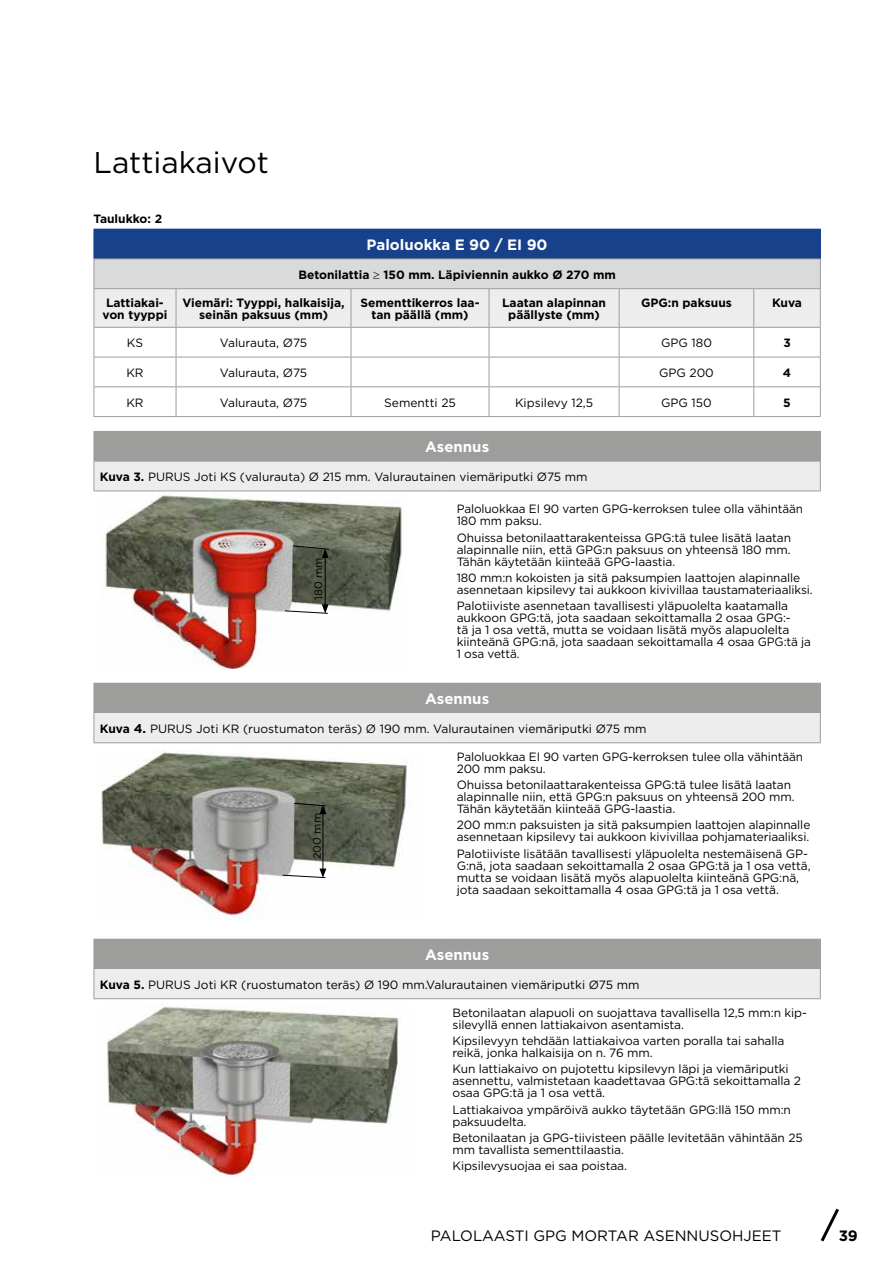
<style>
.page{position:relative;width:893px;height:1263px;background:#fff}
.page>*{position:absolute;margin:0;border:0;box-sizing:border-box;transform-origin:0 0}
.t1{font:30px "Gotham";color:#000}
.t2{font:700 15px "Gotham";color:#fff}
.t3{font:15px "Gotham";color:#000}
.t4{font:700 15px "Gotham";color:#000}
.t5{font:12px/12px "Gotham";letter-spacing:-.01em;color:#000}
.t6{font:700 12px/12px "Gotham";color:#000;text-align:center}
.t7{font:10.8px "Gotham";color:#000}
.s1{font-weight:700}
.s2{font-weight:700;font-size:12.75px}
</style>
<div class="page">
<svg style="left:820px;top:1208px;width:19px;height:34px"></svg>
<div style="left:94px;top:939px;width:726px;height:30px;background:#9d9d9c"></div>
<div style="left:94px;top:969px;width:726px;height:30px;background:#ededed"></div>
<hr style="left:820px;top:939px;width:1px;height:30px;background:#9d9d9c">
<svg style="left:94px;top:969px;width:1px;height:29px"></svg>
<svg style="left:820px;top:969px;width:1px;height:29px"></svg>
<hr style="left:94px;top:998px;width:352px;height:1px;background:#9d9d9c">
<hr style="left:446px;top:998px;width:375px;height:1px;background:#9d9d9c">
<div style="left:94px;top:431px;width:726px;height:30px;background:#9d9d9c"></div>
<div style="left:94px;top:461px;width:726px;height:30px;background:#ededed"></div>
<hr style="left:446px;top:431px;width:375px;height:1px;background:#9d9d9c">
<hr style="left:94px;top:461px;width:352px;height:1px;background:#9d9d9c">
<svg style="left:94px;top:461px;width:1px;height:30px"></svg>
<hr style="left:446px;top:461px;width:375px;height:1px;background:#9d9d9c">
<svg style="left:820px;top:432px;width:1px;height:59px"></svg>
<hr style="left:94px;top:491px;width:352px;height:1px;background:#9d9d9c">
<hr style="left:446px;top:491px;width:375px;height:1px;background:#9d9d9c">
<img style="left:107px;top:1006px;width:293px;height:170px">
<div style="left:94px;top:229px;width:726px;height:30px;background:#17428b"></div>
<svg style="left:94px;top:259px;width:727px;height:157px"></svg>
<hr style="left:94px;top:416px;width:82px;height:1px;background:#9d9d9c">
<hr style="left:176px;top:416px;width:175px;height:1px;background:#9d9d9c">
<hr style="left:351px;top:416px;width:138px;height:1px;background:#9d9d9c">
<hr style="left:489px;top:416px;width:130px;height:1px;background:#9d9d9c">
<hr style="left:619px;top:416px;width:135px;height:1px;background:#9d9d9c">
<hr style="left:754px;top:416px;width:67px;height:1px;background:#9d9d9c">
<hr style="left:820px;top:229px;width:1px;height:30px;background:#17428b">
<div style="left:94px;top:683px;width:726px;height:30px;background:#9d9d9c"></div>
<div style="left:94px;top:713px;width:726px;height:30px;background:#ededed"></div>
<hr style="left:446px;top:683px;width:375px;height:1px;background:#9d9d9c">
<svg style="left:94px;top:713px;width:1px;height:29px"></svg>
<svg style="left:820px;top:684px;width:1px;height:58px"></svg>
<hr style="left:94px;top:742px;width:352px;height:1px;background:#9d9d9c">
<hr style="left:446px;top:742px;width:375px;height:1px;background:#9d9d9c">
<img style="left:101px;top:750px;width:307px;height:169px">
<hr style="left:323px;top:812px;width:1px;height:59px;background:#000">
<svg style="left:294px;top:803px;width:32px;height:11px"></svg>
<svg style="left:282px;top:868px;width:44px;height:10px"></svg>
<img style="left:105px;top:495px;width:297px;height:173px">
<hr style="left:325px;top:556px;width:1px;height:51px;background:#000">
<svg style="left:293px;top:545px;width:37px;height:13px"></svg>
<svg style="left:285px;top:604px;width:44px;height:10px"></svg>
<h1 class="t1" style="left:94px;top:143px;width:177px">Lattiakaivot</h1>
<p class="t6" style="left:94px;top:212px;width:70px">Taulukko: 2</p>
<p class="t2" style="left:367px;top:235px;width:182px">Paloluokka E 90 / EI 90</p>
<p class="t6" style="left:298px;top:268px;width:319px">Betonilattia ≥ 150 mm. Läpiviennin aukko Ø 270 mm</p>
<p class="t6" style="left:102px;top:296px;width:66px;text-align:left">Lattiakai&shy;von tyyppi</p>
<p class="t6" style="left:182px;top:296px;width:164px">Viemäri: Tyyppi, halkaisija, seinän paksuus (mm)</p>
<p class="t6" style="left:360px;top:296px;width:121px">Sementtikerros laa&shy;tan päällä (mm)</p>
<p class="t6" style="left:502px;top:296px;width:105px">Laatan alapinnan päällyste (mm)</p>
<p class="t6" style="left:641px;top:296px;width:92px">GPG:n paksuus</p>
<p class="t6" style="left:772px;top:296px;width:31px">Kuva</p>
<p class="t5" style="left:127px;top:336px;width:18px">KS</p>
<p class="t5" style="left:220px;top:336px;width:89px">Valurauta, Ø75</p>
<p class="t5" style="left:661px;top:336px;width:52px">GPG 180</p>
<p class="t6" style="left:783px;top:337px;width:9px">3</p>
<p class="t5" style="left:126px;top:366px;width:19px">KR</p>
<p class="t5" style="left:220px;top:366px;width:89px">Valurauta, Ø75</p>
<p class="t5" style="left:659px;top:366px;width:56px">GPG 200</p>
<p class="t6" style="left:783px;top:366px;width:10px">4</p>
<p class="t5" style="left:126px;top:396px;width:19px">KR</p>
<p class="t5" style="left:220px;top:396px;width:89px">Valurauta, Ø75</p>
<p class="t5" style="left:384px;top:396px;width:73px">Sementti 25</p>
<p class="t5" style="left:515px;top:396px;width:80px">Kipsilevy 12,5</p>
<p class="t5" style="left:661px;top:396px;width:52px">GPG 150</p>
<p class="t6" style="left:783px;top:396px;width:9px">5</p>
<p class="t2" style="left:425px;top:437px;width:66px">Asennus</p>
<p class="t5" style="left:100px;top:470px;width:489px"><span class="s1">Kuva 3.</span> PURUS Joti KS (valurauta) Ø 215 mm. Valurautainen viemäriputki Ø75 mm</p>
<p class="t5" style="left:457px;top:503px;width:348px">Paloluokkaa EI 90 varten GPG-kerroksen tulee olla vähintään<br>180 mm paksu.</p>
<p class="t5" style="left:457px;top:531px;width:336px;text-align:justify">Ohuissa betonilaattarakenteissa GPG:tä tulee lisätä laatan alapinnalle niin, että GPG:n paksuus on yhteensä 180 mm.<br>Tähän käytetään kiinteää GPG-laastia.</p>
<p class="t5" style="left:457px;top:571px;width:357px">180 mm:n kokoisten ja sitä paksumpien laattojen alapinnalle asennetaan kipsilevy tai aukkoon kivivillaa taustamateriaaliksi.</p>
<p class="t5" style="left:457px;top:600px;width:356px">Palotiiviste asennetaan tavallisesti yläpuolelta kaatamalla aukkoon GPG:tä, jota saadaan sekoittamalla 2 osaa GPG:-<br>tä ja 1 osa vettä, mutta se voidaan lisätä myös alapuolelta kiinteänä GPG:nä, jota saadaan sekoittamalla 4 osaa GPG:tä ja 1 osa vettä.</p>
<p class="t7" style="left:312px;top:599px;width:44px;rotate:-90deg">180 mm</p>
<p class="t2" style="left:425px;top:689px;width:66px">Asennus</p>
<p class="t5" style="left:100px;top:722px;width:548px"><span class="s1">Kuva</span> <span class="s2">4.</span> PURUS Joti KR (ruostumaton teräs) Ø 190 mm. Valurautainen viemäriputki Ø75 mm</p>
<p class="t5" style="left:457px;top:750px;width:348px">Paloluokkaa EI 90 varten GPG-kerroksen tulee olla vähintään<br>200 mm paksu.</p>
<p class="t5" style="left:457px;top:779px;width:339px">Ohuissa betonilaattarakenteissa GPG:tä tulee lisätä laatan alapinnalle niin, että GPG:n paksuus on yhteensä 200 mm.<br>Tähän käytetään kiinteää GPG-laastia.</p>
<p class="t5" style="left:457px;top:819px;width:355px">200 mm:n paksuisten ja sitä paksumpien laattojen alapinnalle asennetaan kipsilevy tai aukkoon kivivillaa pohjamateriaaliksi.</p>
<p class="t5" style="left:457px;top:847px;width:355px">Palotiiviste lisätään tavallisesti yläpuolelta nestemäisenä GP-G:nä, jota saadaan sekoittamalla 2 osaa GPG:tä ja 1 osa vettä, mutta se voidaan lisätä myös alapuolelta kiinteänä GPG:nä, jota saadaan sekoittamalla 4 osaa GPG:tä ja 1 osa vettä.</p>
<p class="t7" style="left:310px;top:859px;width:47px;rotate:-90deg">200 mm</p>
<p class="t2" style="left:425px;top:945px;width:66px">Asennus</p>
<p class="t5" style="left:100px;top:978px;width:541px"><span class="s1">Kuva 5.</span> PURUS Joti KR (ruostumaton teräs) Ø 190 mm.Valurautainen viemäriputki Ø75 mm</p>
<p class="t5" style="left:452px;top:1006px;width:356px">Betonilaatan alapuoli on suojattava tavallisella 12,5 mm:n kip&shy;silevyllä ennen lattiakaivon asentamista.</p>
<p class="t5" style="left:452px;top:1034px;width:333px">Kipsilevyyn tehdään lattiakaivoa varten poralla tai sahalla reikä, jonka halkaisija on n. 76 mm.</p>
<p class="t5" style="left:452px;top:1063px;width:350px">Kun lattiakaivo on pujotettu kipsilevyn läpi ja viemäriputki asennettu, valmistetaan kaadettavaa GPG:tä sekoittamalla 2 osaa GPG:tä ja 1 osa vettä.</p>
<p class="t5" style="left:452px;top:1103px;width:340px">Lattiakaivoa ympäröivä aukko täytetään GPG:llä 150 mm:n paksuudelta.</p>
<p class="t5" style="left:452px;top:1131px;width:352px">Betonilaatan ja GPG-tiivisteen päälle levitetään vähintään 25 mm tavallista sementtilaastia.</p>
<p class="t5" style="left:452px;top:1159px;width:176px">Kipsilevysuojaa ei saa poistaa.</p>
<p class="t3" style="left:431px;top:1226px;width:352px">PALOLAASTI GPG MORTAR ASENNUSOHJEET</p>
<p class="t4" style="left:839px;top:1226px;width:21px">39</p>
</div>
